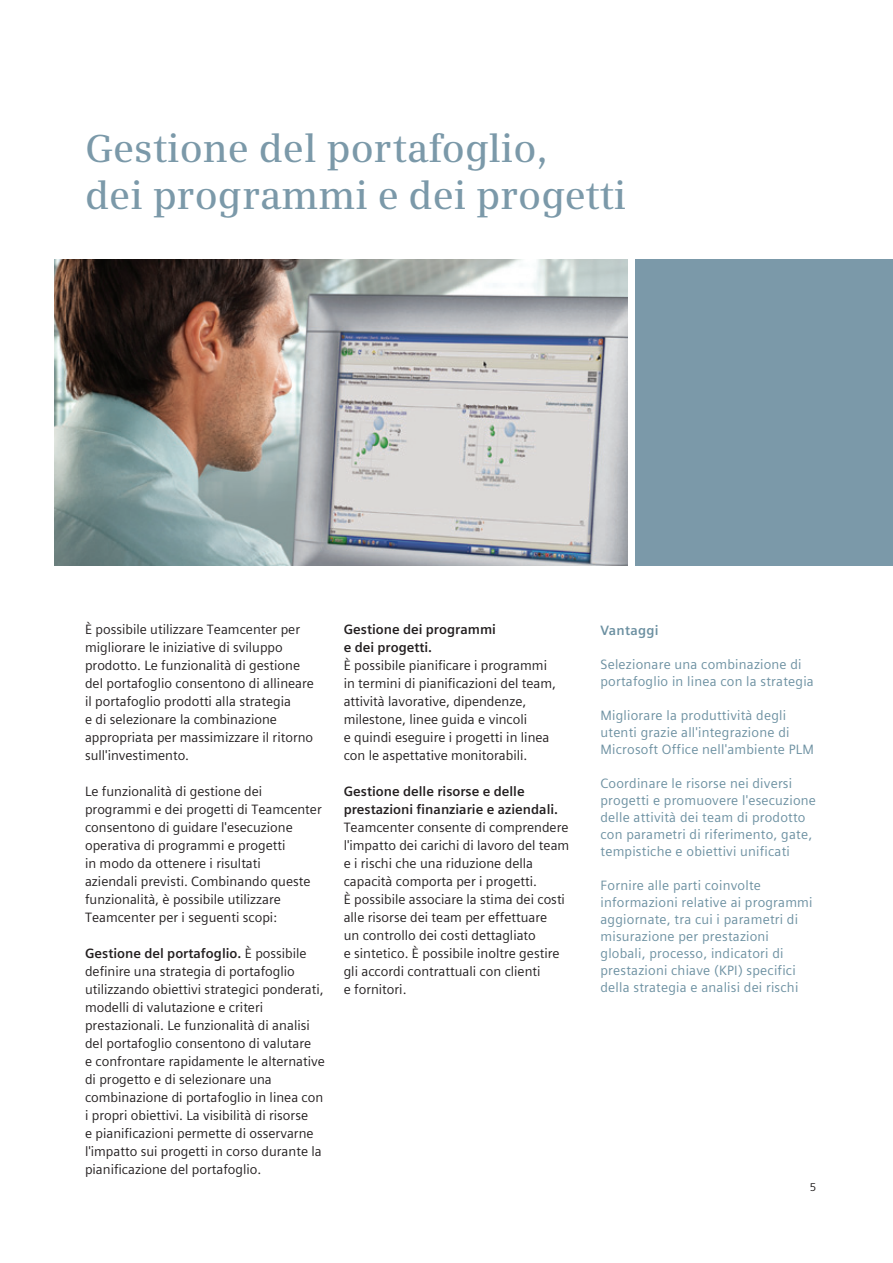
<style>
.page{position:relative;width:893px;height:1263px;background:#fff}
.page>*{position:absolute;margin:0;border:0;box-sizing:border-box;transform-origin:0 0}
._01__Headline__26pt{font:600 39px/46.8px "Siemens Serif";color:#7b99a9}
.text__body{font:13.5px/18px "Siemens Sans Global";color:#231f20}
._05__Marginal_notes{font:13.5px/17px "Siemens Sans Global";letter-spacing:.015em;color:#6c90a1}
.text__body-2{font:700 13.5px/18px "Siemens Sans Global";color:#231f20}
._05__Marginal_notes-2{font:700 13.5px "Siemens Sans";letter-spacing:.015em;color:#6c90a1}
._04__Marginals_7_5pt{font:11.25px "Siemens Sans";color:#231f20}
.s1{font-weight:700}
</style>
<div class="page">
<div style="left:635px;top:259px;width:258px;height:307px;background:#7b99a9"></div>
<img style="left:54px;top:259px;width:573px;height:307px">
<p class="_01__Headline__26pt" style="left:85px;top:125px;width:543px">Gestione del portafoglio,<br>dei programmi e dei progetti</p>
<p class="text__body" style="left:85px;top:620px;width:230px">È possibile utilizzare Teamcenter per migliorare le iniziative di sviluppo prodotto. Le funzionalità di gestione del portafoglio consentono di allineare il portafoglio prodotti alla strategia<br>e di selezionare la combinazione appropriata per massimizzare il ritorno sull'investimento.</p>
<p class="text__body" style="left:85px;top:782px;width:238px">Le funzionalità di gestione dei programmi e dei progetti di Teamcenter consentono di guidare l'esecuzione operativa di programmi e progetti<br>in modo da ottenere i risultati<br>aziendali previsti. Combinando queste funzionalità, è possibile utilizzare Teamcenter per i seguenti scopi:</p>
<p class="text__body" style="left:85px;top:944px;width:241px"><span class="s1">Gestione del portafoglio.</span> È possibile definire una strategia di portafoglio utilizzando obiettivi strategici ponderati, modelli di valutazione e criteri prestazionali. Le funzionalità di analisi del portafoglio consentono di valutare<br>e confrontare rapidamente le alternative di progetto e di selezionare una combinazione di portafoglio in linea con i propri obiettivi. La visibilità di risorse<br>e pianificazioni permette di osservarne l'impatto sui progetti in corso durante la pianificazione del portafoglio.</p>
<p class="text__body-2" style="left:344px;top:621px;width:154px">Gestione dei programmi e dei progetti.</p>
<p class="text__body" style="left:344px;top:656px;width:214px">È possibile pianificare i programmi in termini di pianificazioni del team, attività lavorative, dipendenze, milestone, linee guida e vincoli<br>e quindi eseguire i progetti in linea con le aspettative monitorabili.</p>
<p class="text__body" style="left:344px;top:782px;width:227px"><span class="s1">Gestione delle risorse e delle prestazioni finanziarie e aziendali.<br></span>Teamcenter consente di comprendere l'impatto dei carichi di lavoro del team e i rischi che una riduzione della capacità comporta per i progetti.<br>È possibile associare la stima dei costi alle risorse dei team per effettuare<br>un controllo dei costi dettagliato<br>e sintetico. È possibile inoltre gestire gli accordi contrattuali con clienti<br>e fornitori.</p>
<p class="_05__Marginal_notes-2" style="left:600px;top:622px;width:60px">Vantaggi</p>
<p class="_05__Marginal_notes" style="left:600px;top:656px;width:215px">Selezionare una combinazione di portafoglio in linea con la strategia</p>
<p class="_05__Marginal_notes" style="left:600px;top:707px;width:215px">Migliorare la produttività degli utenti grazie all'integrazione di<br>Microsoft Office nell'ambiente PLM</p>
<p class="_05__Marginal_notes" style="left:600px;top:775px;width:217px">Coordinare le risorse nei diversi progetti e promuovere l'esecuzione delle attività dei team di prodotto con parametri di riferimento, gate, tempistiche e obiettivi unificati</p>
<p class="_05__Marginal_notes" style="left:600px;top:877px;width:214px">Fornire alle parti coinvolte informazioni relative ai programmi aggiornate, tra cui i parametri di misurazione per prestazioni globali, processo, indicatori di prestazioni chiave (KPI) specifici della strategia e analisi dei rischi</p>
<p class="_04__Marginals_7_5pt" style="left:810px;top:1180px;width:8px">5</p>
</div>
